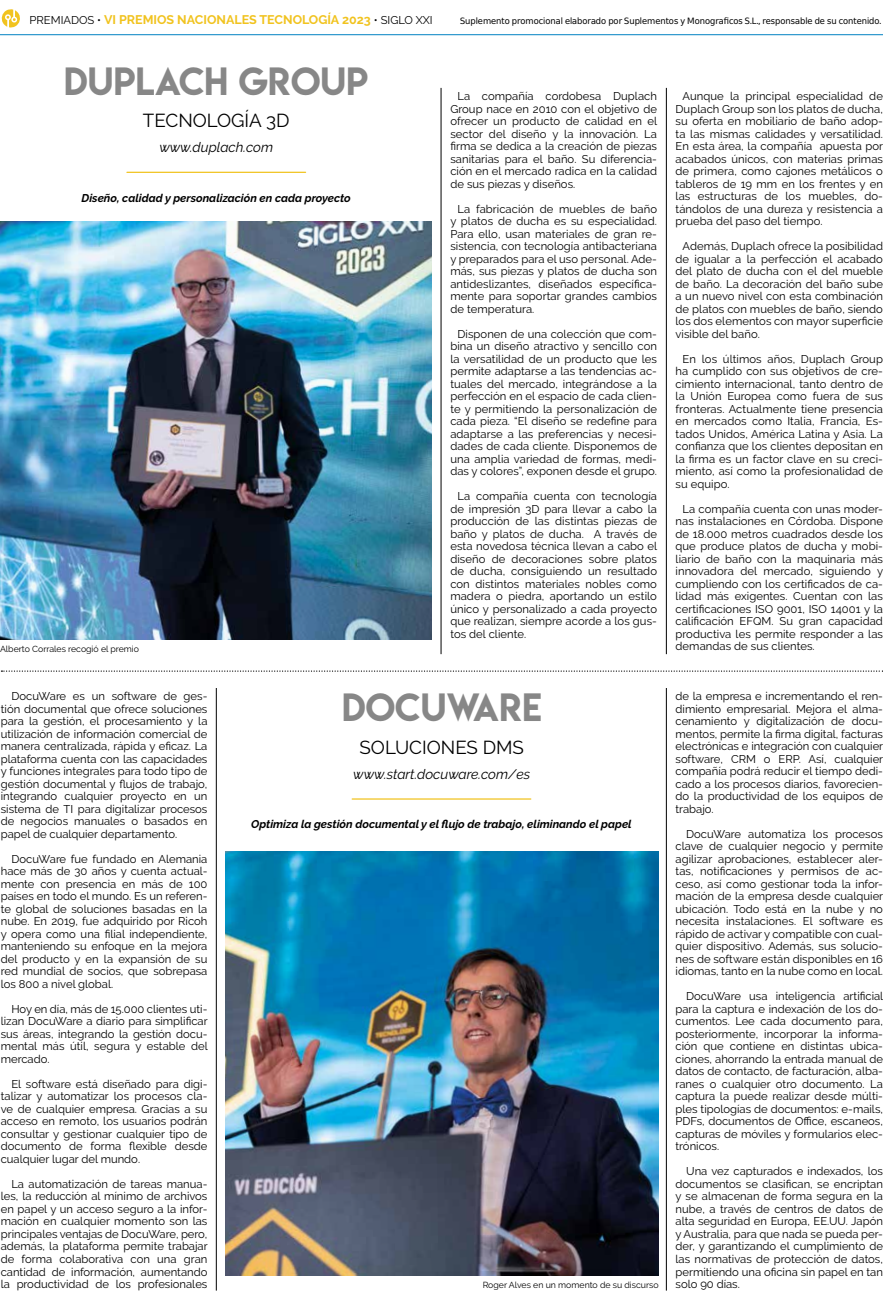
<style>
.page{position:relative;width:883px;height:1308px;background:#fff}
.page>*{position:absolute;margin:0;border:0;box-sizing:border-box;transform-origin:0 0}
.t1{font:35px "Lemon Milk";letter-spacing:.005em;color:#878787}
.t2{font:18.75px "Raleway";color:#000}
.t3{font:italic 13.75px "Raleway";color:#000}
.t4{font:700 12.5px "Raleway";color:#f1c31f}
.t5{font:11.25px/12.5px "Raleway";color:#000;text-align:justify}
.t6{font:italic 700 11.25px "Raleway";color:#000}
.t7{font:8.75px "Virus DejaVu Sans";color:#000}
.t8{font:8.75px "Raleway";color:#000}
.s1{font-weight:400;font-size:11.25px;color:#000}
</style>
<div class="page">
<hr style="left:0;top:34px;width:882px;height:1px;background:#0082c2">
<svg style="left:1px;top:9px;width:19px;height:19px"></svg>
<svg style="left:1px;top:670px;width:882px;height:1px"></svg>
<img style="left:225px;top:852px;width:433px;height:423px">
<hr style="left:216px;top:688px;width:1px;height:602px;background:#000">
<hr style="left:666px;top:688px;width:1px;height:602px;background:#000">
<hr style="left:352px;top:798px;width:178px;height:1px;background:#f1c31f">
<img style="left:1px;top:221px;width:430px;height:418px">
<hr style="left:666px;top:88px;width:1px;height:566px;background:#000">
<hr style="left:440px;top:88px;width:1px;height:566px;background:#000">
<hr style="left:127px;top:172px;width:178px;height:1px;background:#f1c31f">
<p class="t4" style="left:30px;top:13px;width:404px"><span class="s1">PREMIADOS •</span> VI PREMIOS NACIONALES TECNOLOGÍA 2023 <span class="s1">• SIGLO XXI</span></p>
<p class="t7" style="left:460px;top:13px;width:422px">Suplemento promocional elaborado por Suplementos y Monograficos S.L., responsable de su contenido.</p>
<h1 class="t1" style="left:64px;top:56px;width:305px">DUPLACH GROUP</h1>
<h2 class="t2" style="left:143px;top:110px;width:148px">TECNOLOGÍA 3D</h2>
<p class="t3" style="left:159px;top:139px;width:115px">www.duplach.com</p>
<p class="t6" style="left:82px;top:192px;width:271px">Diseño, calidad y personalización en cada proyecto</p>
<p class="t8" style="left:0;top:644px;width:140px">Alberto Corrales recogió el premio</p>
<p class="t5" style="left:450px;top:90px;width:208px;text-indent:7px">La compañía cordobesa Duplach Group nace en 2010 con el objetivo de ofrecer un producto de calidad en el sector del diseño y la innovación. La firma se dedica a la creación de piezas sanitarias para el baño. Su diferencia&shy;ción en el mercado radica en la calidad de sus piezas y diseños.</p>
<p class="t5" style="left:450px;top:202px;width:208px;text-indent:7px">La fabricación de muebles de baño y platos de ducha es su especialidad.<br>Para ello, usan materiales de gran re&shy;sistencia, con tecnología antibacteriana y preparados para el uso personal. Ade&shy;más, sus piezas y platos de ducha son antideslizantes, diseñados específica&shy;mente para soportar grandes cambios de temperatura.</p>
<p class="t5" style="left:450px;top:327px;width:208px;text-indent:7px">Disponen de una colección que com&shy;bina un diseño atractivo y sencillo con la versatilidad de un producto que les permite adaptarse a las tendencias ac&shy;tuales del mercado, integrándose a la perfección en el espacio de cada clien&shy;te y permitiendo la personalización de cada pieza. “El diseño se redefine para adaptarse a las preferencias y necesi&shy;dades de cada cliente. Disponemos de una amplia variedad de formas, medi&shy;das y colores”, exponen desde el grupo.</p>
<p class="t5" style="left:450px;top:490px;width:208px;text-indent:7px">La compañía cuenta con tecnología de impresión 3D para llevar a cabo la producción de las distintas piezas de baño y platos de ducha. A través de esta novedosa técnica llevan a cabo el diseño de decoraciones sobre platos de ducha, consiguiendo un resultado con distintos materiales nobles como madera o piedra, aportando un estilo único y personalizado a cada proyecto que realizan, siempre acorde a los gus&shy;tos del cliente.</p>
<p class="t5" style="left:1px;top:690px;width:208px;text-indent:11px">DocuWare es un software de ges&shy;tión documental que ofrece soluciones para la gestión, el procesamiento y la utilización de información comercial de manera centralizada, rápida y eficaz. La plataforma cuenta con las capacidades y funciones integrales para todo tipo de gestión documental y flujos de trabajo, integrando cualquier proyecto en un sistema de TI para digitalizar procesos de negocios manuales o basados en papel de cualquier departamento.</p>
<p class="t5" style="left:1px;top:852px;width:208px;text-indent:11px">DocuWare fue fundado en Alemania hace más de 30 años y cuenta actual&shy;mente con presencia en más de 100 países en todo el mundo. Es un referen&shy;te global de soluciones basadas en la nube. En 2019, fue adquirido por Ricoh y opera como una filial independiente, manteniendo su enfoque en la mejora del producto y en la expansión de su red mundial de socios, que sobrepasa los 800 a nivel global.</p>
<p class="t5" style="left:1px;top:1002px;width:208px;text-indent:11px">Hoy en día, más de 15.000 clientes uti&shy;lizan DocuWare a diario para simplificar sus áreas, integrando la gestión docu&shy;mental más útil, segura y estable del mercado.</p>
<p class="t5" style="left:1px;top:1077px;width:208px;text-indent:11px">El software está diseñado para digi&shy;talizar y automatizar los procesos cla&shy;ve de cualquier empresa. Gracias a su acceso en remoto, los usuarios podrán consultar y gestionar cualquier tipo de documento de forma flexible desde cualquier lugar del mundo.</p>
<p class="t5" style="left:1px;top:1177px;width:208px;text-indent:11px">La automatización de tareas manua&shy;les, la reducción al mínimo de archivos en papel y un acceso seguro a la infor&shy;mación en cualquier momento son las principales ventajas de DocuWare, pero, además, la plataforma permite trabajar de forma colaborativa con una gran cantidad de información, aumentando la productividad de los profesionales</p>
<h1 class="t1" style="left:342px;top:682px;width:201px">DOCUWARE</h1>
<h2 class="t2" style="left:359px;top:736px;width:166px">SOLUCIONES DMS</h2>
<p class="t3" style="left:353px;top:766px;width:178px">www.start.docuware.com/es</p>
<p class="t6" style="left:251px;top:817px;width:382px">Optimiza la gestión documental y el flujo de trabajo, eliminando el papel</p>
<p class="t8" style="left:482px;top:1280px;width:177px">Roger Alves en un momento de su discurso</p>
<p class="t5" style="left:675px;top:90px;width:209px;text-indent:7px">Aunque la principal especialidad de Duplach Group son los platos de ducha, su oferta en mobiliario de baño adop&shy;ta las mismas calidades y versatilidad.<br>En esta área, la compañía apuesta por acabados únicos, con materias primas de primera, como cajones metálicos o tableros de 19 mm en los frentes y en las estructuras de los muebles, do&shy;tándolos de una dureza y resistencia a prueba del paso del tiempo.</p>
<p class="t5" style="left:675px;top:240px;width:209px;text-indent:7px">Además, Duplach ofrece la posibilidad de igualar a la perfección el acabado del plato de ducha con el del mueble de baño. La decoración del baño sube a un nuevo nivel con esta combinación de platos con muebles de baño, siendo los dos elementos con mayor superficie visible del baño.</p>
<p class="t5" style="left:675px;top:352px;width:209px;text-indent:7px">En los últimos años, Duplach Group ha cumplido con sus objetivos de cre&shy;cimiento internacional, tanto dentro de la Unión Europea como fuera de sus fronteras. Actualmente tiene presencia en mercados como Italia, Francia, Es&shy;tados Unidos, América Latina y Asia. La confianza que los clientes depositan en la firma es un factor clave en su creci&shy;miento, así como la profesionalidad de su equipo.</p>
<p class="t5" style="left:675px;top:502px;width:209px;text-indent:7px">La compañía cuenta con unas moder&shy;nas instalaciones en Córdoba. Dispone de 18.000 metros cuadrados desde los que produce platos de ducha y mobi&shy;liario de baño con la maquinaria más innovadora del mercado, siguiendo y cumpliendo con los certificados de ca&shy;lidad más exigentes. Cuentan con las certificaciones ISO 9001, ISO 14001 y la calificación EFQM. Su gran capacidad productiva les permite responder a las demandas de sus clientes.</p>
<p class="t5" style="left:675px;top:690px;width:209px">de la empresa e incrementando el ren&shy;dimiento empresarial. Mejora el alma&shy;cenamiento y digitalización de docu&shy;mentos, permite la firma digital, facturas electrónicas e integración con cualquier software, CRM o ERP. Así, cualquier compañía podrá reducir el tiempo dedi&shy;cado a los procesos diarios, favorecien&shy;do la productividad de los equipos de trabajo.</p>
<p class="t5" style="left:675px;top:827px;width:209px;text-indent:11px">DocuWare automatiza los procesos clave de cualquier negocio y permite agilizar aprobaciones, establecer aler&shy;tas, notificaciones y permisos de ac&shy;ceso, así como gestionar toda la infor&shy;mación de la empresa desde cualquier ubicación. Todo está en la nube y no necesita instalaciones. El software es rápido de activar y compatible con cual&shy;quier dispositivo. Además, sus solucio&shy;nes de software están disponibles en 16 idiomas, tanto en la nube como en local.</p>
<p class="t5" style="left:675px;top:990px;width:209px;text-indent:11px">DocuWare usa inteligencia artificial para la captura e indexación de los do&shy;cumentos. Lee cada documento para, posteriormente, incorporar la informa&shy;ción que contiene en distintas ubica&shy;ciones, ahorrando la entrada manual de datos de contacto, de facturación, alba&shy;ranes o cualquier otro documento. La captura la puede realizar desde múlti&shy;ples tipologías de documentos: e-mails, PDFs, documentos de Office, escaneos, capturas de móviles y formularios elec&shy;trónicos.</p>
<p class="t5" style="left:675px;top:1165px;width:209px;text-indent:11px">Una vez capturados e indexados, los documentos se clasifican, se encriptan y se almacenan de forma segura en la nube, a través de centros de datos de alta seguridad en Europa, EE.UU. Japón y Australia, para que nada se pueda per&shy;der, y garantizando el cumplimiento de las normativas de protección de datos, permitiendo una oficina sin papel en tan solo 90 días.</p>
</div>
